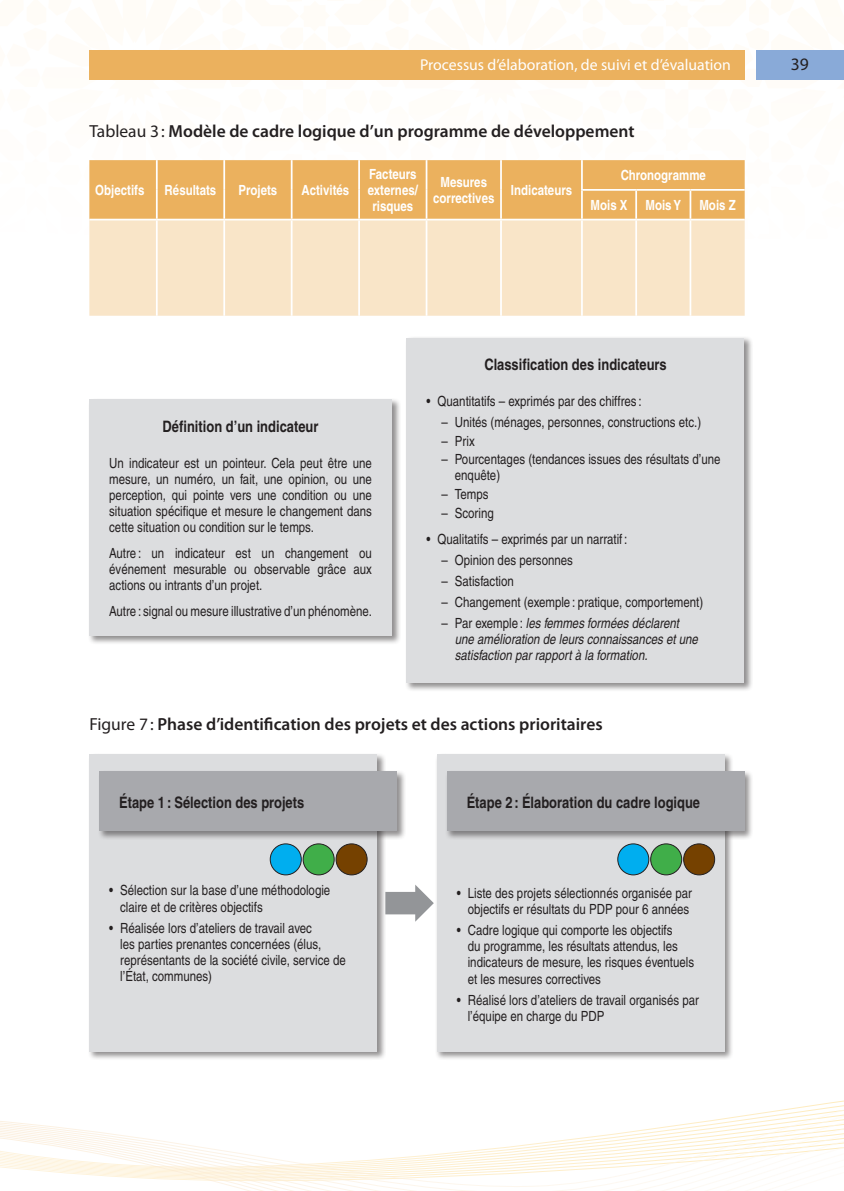
<style>
.page{position:relative;width:844px;height:1191px;background:#fff}
.page>*{position:absolute;margin:0;border:0;box-sizing:border-box;transform-origin:0 0}
.t1{font:600 17.5px "Myriad Pro";color:#231f20}
.t2{font:17.5px "Myriad Pro";color:#231f20}
.t3{font:700 condensed 15.75px "Helvetica";color:#231f20}
.t4{font:15.75px "Myriad Pro";color:#fff}
.t5{font:condensed 14px/16.1px "Helvetica";color:#231f20}
.t6{font:700 condensed 14px/16.1px "Helvetica";color:#fff;text-align:center}
.t7{font:italic condensed 14px/16.1px "Helvetica";color:#231f20}
.s1{font-weight:400}
.s2{font-style:normal}
</style>
<div class="page">
<svg style="left:89px;top:50px;width:754px;height:189px"></svg>
<div style="left:755px;top:50px;width:88px;height:29px;background:#89aad8"></div>
<div style="left:89px;top:50px;width:655px;height:29px;background:#ebb15e"></div>
<svg style="left:0;top:1100px;width:843px;height:90px"></svg>
<div style="left:89px;top:220px;width:655px;height:96px;background:#f9e5c8"></div>
<div style="left:89px;top:160px;width:655px;height:59px;background:#ebb15e"></div>
<hr style="left:636px;top:189px;width:54px;height:2px;background:#fff">
<hr style="left:635px;top:191px;width:2px;height:28px;background:#fff">
<hr style="left:690px;top:189px;width:54px;height:2px;background:#fff">
<hr style="left:689px;top:191px;width:2px;height:28px;background:#fff">
<hr style="left:89px;top:219px;width:68px;height:1px;background:#fff">
<hr style="left:157px;top:219px;width:67px;height:1px;background:#fff">
<hr style="left:156px;top:220px;width:2px;height:96px;background:#fff">
<hr style="left:224px;top:219px;width:67px;height:1px;background:#fff">
<hr style="left:223px;top:220px;width:2px;height:96px;background:#fff">
<hr style="left:291px;top:219px;width:68px;height:1px;background:#fff">
<hr style="left:291px;top:220px;width:1px;height:96px;background:#fff">
<hr style="left:359px;top:219px;width:67px;height:1px;background:#fff">
<hr style="left:358px;top:220px;width:2px;height:96px;background:#fff">
<hr style="left:426px;top:219px;width:75px;height:1px;background:#fff">
<hr style="left:425px;top:220px;width:2px;height:96px;background:#fff">
<hr style="left:501px;top:219px;width:80px;height:1px;background:#fff">
<hr style="left:500px;top:220px;width:1px;height:96px;background:#fff">
<hr style="left:581px;top:219px;width:55px;height:1px;background:#fff">
<hr style="left:581px;top:220px;width:1px;height:96px;background:#fff">
<hr style="left:636px;top:219px;width:54px;height:1px;background:#fff">
<hr style="left:635px;top:220px;width:2px;height:96px;background:#fff">
<hr style="left:690px;top:219px;width:54px;height:1px;background:#fff">
<hr style="left:689px;top:220px;width:2px;height:96px;background:#fff">
<div style="left:87px;top:397px;width:314px;height:247px;background:#231f20;opacity:.5"></div>
<div style="left:89px;top:399px;width:303px;height:237px;background:#dcdddf"></div>
<div style="left:404px;top:336px;width:349px;height:355px;background:#231f20;opacity:.5"></div>
<div style="left:406px;top:338px;width:338px;height:345px;background:#dcdddf"></div>
<div style="left:435px;top:752px;width:298px;height:309px;background:#231f20;opacity:.5"></div>
<div style="left:437px;top:754px;width:287px;height:298px;background:#dcdddf"></div>
<div style="left:444px;top:769px;width:309px;height:71px;background:#231f20;opacity:.5"></div>
<div style="left:446px;top:771px;width:298px;height:60px;background:#a8a9ad"></div>
<div style="left:617px;top:844px;width:31px;height:31px;background:#00aeef;border-radius:50%"></div>
<div style="left:617px;top:843px;width:32px;height:32px;border:1px solid #231f20;border-radius:50%"></div>
<div style="left:650px;top:844px;width:31px;height:31px;background:#40ae49;border-radius:50%"></div>
<div style="left:650px;top:843px;width:31px;height:32px;border:1px solid #231f20;border-radius:50%"></div>
<div style="left:683px;top:844px;width:31px;height:31px;background:#754100;border-radius:50%"></div>
<div style="left:683px;top:843px;width:31px;height:32px;border:1px solid #231f20;border-radius:50%"></div>
<div style="left:87px;top:752px;width:299px;height:309px;background:#231f20;opacity:.5"></div>
<div style="left:89px;top:754px;width:288px;height:298px;background:#dcdddf"></div>
<div style="left:97px;top:769px;width:309px;height:71px;background:#231f20;opacity:.5"></div>
<div style="left:99px;top:771px;width:298px;height:60px;background:#a8a9ad"></div>
<div style="left:270px;top:844px;width:31px;height:31px;background:#00aeef;border-radius:50%"></div>
<div style="left:270px;top:843px;width:31px;height:32px;border:1px solid #231f20;border-radius:50%"></div>
<div style="left:303px;top:844px;width:31px;height:31px;background:#40ae49;border-radius:50%"></div>
<div style="left:303px;top:843px;width:31px;height:32px;border:1px solid #231f20;border-radius:50%"></div>
<div style="left:336px;top:844px;width:31px;height:31px;background:#754100;border-radius:50%"></div>
<div style="left:336px;top:843px;width:31px;height:32px;border:1px solid #231f20;border-radius:50%"></div>
<svg style="left:385px;top:884px;width:48px;height:37px"></svg>
<p class="t4" style="left:420px;top:55px;width:312px">Processus d’élaboration, de suivi et d’évaluation</p>
<p class="t2" style="left:790px;top:53px;width:19px">39</p>
<p class="t1" style="left:89px;top:120px;width:546px"><span class="s1">Tableau 3:</span> Modèle de cadre logique d’un programme de développement</p>
<p class="t6" style="left:95px;top:182px;width:51px">Objectifs</p>
<p class="t6" style="left:165px;top:182px;width:53px">Résultats</p>
<p class="t6" style="left:238px;top:182px;width:40px">Projets</p>
<p class="t6" style="left:301px;top:182px;width:49px">Activités</p>
<p class="t6" style="left:367px;top:166px;width:52px">Facteurs externes/ risques</p>
<p class="t6" style="left:433px;top:174px;width:63px">Mesures correctives</p>
<p class="t6" style="left:510px;top:182px;width:63px">Indicateurs</p>
<p class="t6" style="left:590px;top:160px;width:117px;line-height:29.8px;text-align:left;text-indent:30px">Chronogramme<br>Mois X</p>
<p class="t6" style="left:645px;top:197px;width:37px">Mois Y</p>
<p class="t6" style="left:699px;top:197px;width:38px">Mois Z</p>
<p class="t3" style="left:163px;top:416px;width:157px">Définition d’un indicateur</p>
<p class="t5" style="left:109px;top:454px;width:264px;text-align:justify">Un indicateur est un pointeur. Cela peut être une mesure, un numéro, un fait, une opinion, ou une perception, qui pointe vers une condition ou une situation spécifique et mesure le changement dans cette situation ou condition sur le temps.</p>
<p class="t5" style="left:109px;top:545px;width:264px;text-align:justify">Autre : un indicateur est un changement ou événement mesurable ou observable grâce aux actions ou intrants d’un projet.</p>
<p class="t5" style="left:109px;top:603px;width:264px">Autre : signal ou mesure illustrative d’un phénomène.</p>
<p class="t3" style="left:484px;top:355px;width:184px">Classification des indicateurs</p>
<p class="t5" style="left:426px;top:393px;width:216px">• Quantitatifs – exprimés par des chiffres :</p>
<p class="t5" style="left:441px;top:414px;width:261px">– Unités (ménages, personnes, constructions etc.)</p>
<p class="t5" style="left:441px;top:433px;width:35px">– Prix</p>
<p class="t5" style="left:454px;top:451px;width:267px;text-indent:-13px">– Pourcentages (tendances issues des résultats d’une enquête)</p>
<p class="t5" style="left:441px;top:486px;width:49px">– Temps</p>
<p class="t5" style="left:441px;top:504px;width:54px">– Scoring</p>
<p class="t5" style="left:426px;top:530px;width:202px">• Qualitatifs – exprimés par un narratif :</p>
<p class="t5" style="left:441px;top:551px;width:133px">– Opinion des personnes</p>
<p class="t5" style="left:441px;top:573px;width:74px">– Satisfaction</p>
<p class="t5" style="left:441px;top:594px;width:263px">– Changement (exemple : pratique, comportement)</p>
<p class="t7" style="left:454px;top:615px;width:244px;text-indent:-13px"><span class="s2">– Par exemple :</span> les femmes formées déclarent une amélioration de leurs connaissances et une satisfaction par rapport à la formation.</p>
<p class="t1" style="left:89px;top:713px;width:514px"><span class="s1">Figure 7:</span> Phase d’identification des projets et des actions prioritaires</p>
<p class="t3" style="left:119px;top:792px;width:186px">Étape 1 : Sélection des projets</p>
<p class="t5" style="left:120px;top:882px;width:211px;text-indent:-11px">• Sélection sur la base d’une méthodologie claire et de critères objectifs</p>
<p class="t5" style="left:120px;top:919px;width:227px;text-indent:-11px">• Réalisée lors d’ateliers de travail avec<br>les parties prenantes concernées (élus, représentants de la société civile, service de l’État, communes)</p>
<p class="t3" style="left:466px;top:792px;width:235px">Étape 2 : Élaboration du cadre logique</p>
<p class="t5" style="left:456px;top:885px;width:237px;text-align:right">• Liste des projets sélectionnés organisée par objectifs er résultats du PDP pour 6 années</p>
<p class="t5" style="left:467px;top:922px;width:228px;text-indent:-11px">• Cadre logique qui comporte les objectifs<br>du programme, les résultats attendus, les indicateurs de mesure, les risques éventuels et les mesures correctives</p>
<p class="t5" style="left:467px;top:991px;width:233px;text-indent:-11px">• Réalisé lors d’ateliers de travail organisés par l’équipe en charge du PDP</p>
</div>
